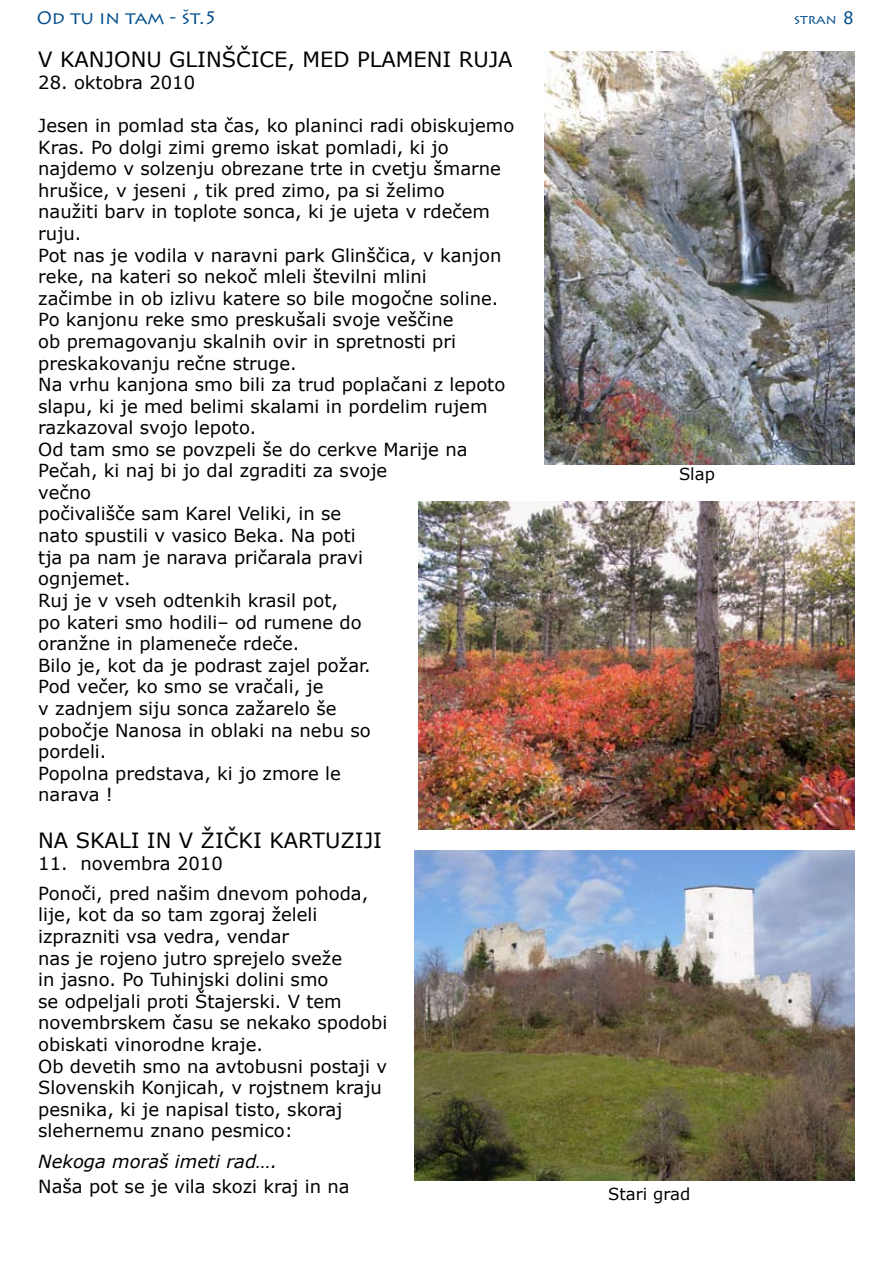
<style>
.page{position:relative;width:893px;height:1263px;background:#fff}
.page>*{position:absolute;margin:0;border:0;box-sizing:border-box;transform-origin:0 0}
.Default{font:21px "Verdana";color:#000}
.Default-2{font:18px/21.6px "Verdana";color:#000}
.Default-3{font:italic 18px "Verdana";color:#000}
.Default-4{font:18px "Lithos Pro";color:#004d8d}
.Default-5{font:16.5px "Verdana";color:#000}
.t1{font:13.5px "Lithos Pro";color:#004d8d}
.s1{font-size:18px}
</style>
<div class="page">
<img style="left:544px;top:51px;width:311px;height:414px">
<img style="left:418px;top:502px;width:437px;height:327px">
<img style="left:414px;top:850px;width:441px;height:331px">
<p class="Default-4" style="left:37px;top:8px;width:182px">OD TU IN TAM - ŠT.5</p>
<p class="t1" style="left:794px;top:11px;width:62px">STRAN <span class="s1">8</span></p>
<p class="Default" style="left:38px;top:46px;width:476px">V KANJONU GLINŠČICE, MED PLAMENI RUJA</p>
<p class="Default-2" style="left:38px;top:71px;width:158px">28. oktobra 2010</p>
<p class="Default-2" style="left:38px;top:114px;width:477px">Jesen in pomlad sta čas, ko planinci radi obiskujemo Kras. Po dolgi zimi gremo iskat pomladi, ki jo najdemo v solzenju obrezane trte in cvetju šmarne hrušice, v jeseni , tik pred zimo, pa si želimo</p>
<p class="Default-2" style="left:38px;top:200px;width:453px">naužiti barv in toplote sonca, ki je ujeta v rdečem ruju.</p>
<p class="Default-2" style="left:38px;top:244px;width:465px">Pot nas je vodila v naravni park Glinščica, v kanjon reke, na kateri so nekoč mleli številni mlini</p>
<p class="Default-2" style="left:38px;top:287px;width:462px">začimbe in ob izlivu katere so bile mogočne soline.<br>Po kanjonu reke smo preskušali svoje veščine<br>ob premagovanju skalnih ovir in spretnosti pri preskakovanju rečne struge.</p>
<p class="Default-2" style="left:38px;top:373px;width:469px">Na vrhu kanjona smo bili za trud poplačani z lepoto slapu, ki je med belimi skalami in pordelim rujem razkazoval svojo lepoto.</p>
<p class="Default-2" style="left:38px;top:438px;width:431px">Od tam smo se povzpeli še do cerkve Marije na<br>Pečah, ki naj bi jo dal zgraditi za svoje<br>večno</p>
<p class="Default-2" style="left:38px;top:502px;width:326px">počivališče sam Karel Veliki, in se nato spustili v vasico Beka. Na poti tja pa nam je narava pričarala pravi ognjemet.</p>
<p class="Default-2" style="left:38px;top:589px;width:325px">Ruj je v vseh odtenkih krasil pot, po kateri smo hodili– od rumene do oranžne in plameneče rdeče.</p>
<p class="Default-2" style="left:38px;top:654px;width:334px">Bilo je, kot da je podrast zajel požar.</p>
<p class="Default-2" style="left:38px;top:675px;width:334px">Pod večer, ko smo se vračali, je<br>v zadnjem siju sonca zažarelo še pobočje Nanosa in oblaki na nebu so pordeli.</p>
<p class="Default-2" style="left:38px;top:762px;width:304px">Popolna predstava, ki jo zmore le narava !</p>
<p class="Default" style="left:38px;top:827px;width:345px">NA SKALI IN V ŽIČKI KARTUZIJI</p>
<p class="Default-2" style="left:38px;top:852px;width:186px">11. novembra 2010</p>
<p class="Default-2" style="left:38px;top:882px;width:332px">Ponoči, pred našim dnevom pohoda, lije, kot da so tam zgoraj želeli izprazniti vsa vedra, vendar</p>
<p class="Default-2" style="left:38px;top:947px;width:351px">nas je rojeno jutro sprejelo sveže<br>in jasno. Po Tuhinjski dolini smo<br>se odpeljali proti Štajerski. V tem novembrskem času se nekako spodobi obiskati vinorodne kraje.</p>
<p class="Default-2" style="left:38px;top:1055px;width:350px">Ob devetih smo na avtobusni postaji v Slovenskih Konjicah, v rojstnem kraju pesnika, ki je napisal tisto, skoraj slehernemu znano pesmico:</p>
<p class="Default-3" style="left:38px;top:1149px;width:241px">Nekoga moraš imeti rad….</p>
<p class="Default-2" style="left:38px;top:1175px;width:313px">Naša pot se je vila skozi kraj in na</p>
<p class="Default-5" style="left:608px;top:1183px;width:84px">Stari grad</p>
<p class="Default-5" style="left:679px;top:464px;width:38px">Slap</p>
</div>
